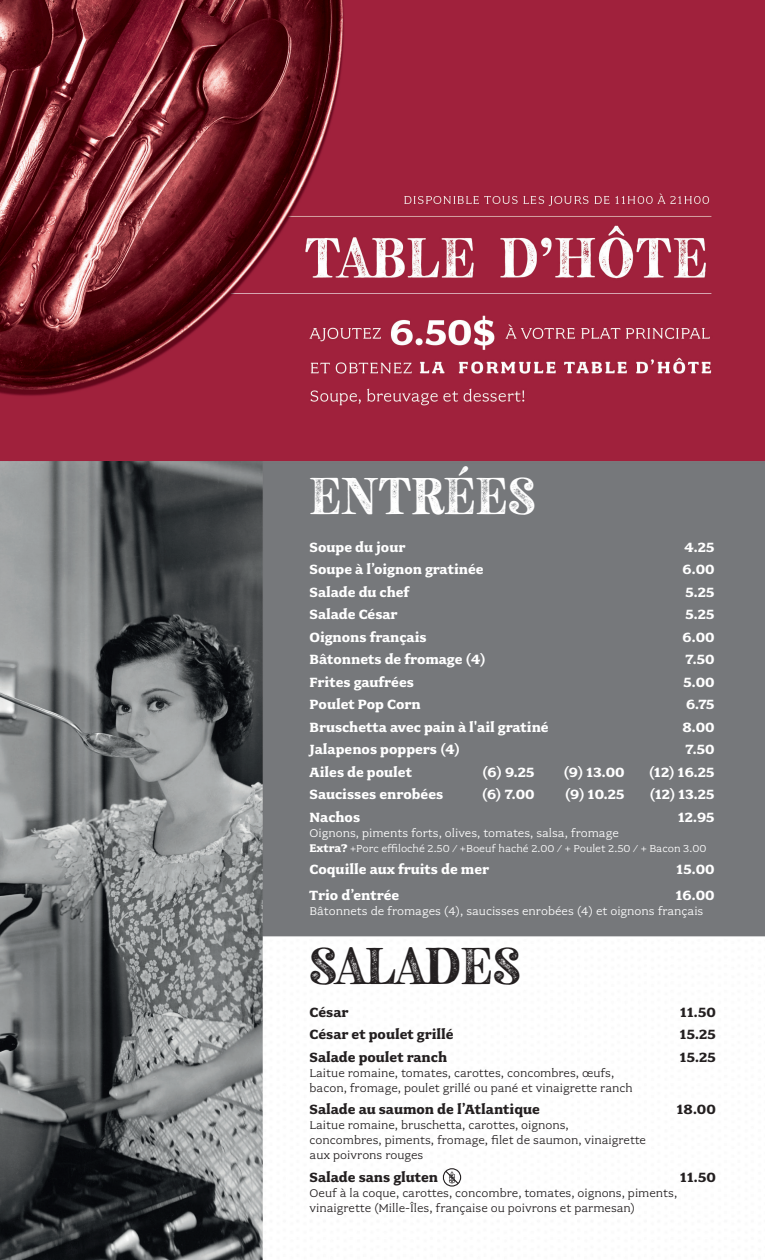
<style>
.page{position:relative;width:765px;height:1260px;background:#fff}
.page>*{position:absolute;margin:0;border:0;box-sizing:border-box;transform-origin:0 0}
.t1{font:45px "Neato Serif Rough";color:#fff}
.t2{font:45px "Neato Serif Rough";color:#231f20}
.t3{font:700 15px "Fairplex Wide OT";color:#fff}
.t4{font:700 15px "Fairplex Wide OT";color:#231f20}
.t5{font:12.5px/15px "Fairplex Wide OT";color:#231f20}
.t6{font:12.5px "Fairplex Wide OT";color:#fff}
.t7{font:11.25px "Fairplex Wide OT";color:#fff}
.s1{font-weight:700;font-size:12.5px}
</style>
<div class="page">
<img style="left:0;top:0;width:765px;height:1260px">
<svg style="left:442px;top:1168px;width:19px;height:19px"></svg>
<h1 class="t1" style="left:310px;top:466px;width:228px">ENTRÉES</h1>
<p class="t3" style="left:310px;top:538px;width:97px">Soupe du jour</p>
<p class="t3" style="left:685px;top:538px;width:32px">4.25</p>
<p class="t3" style="left:310px;top:561px;width:176px">Soupe à l’oignon gratinée</p>
<p class="t3" style="left:683px;top:561px;width:33px">6.00</p>
<p class="t3" style="left:310px;top:583px;width:101px">Salade du chef</p>
<p class="t3" style="left:686px;top:583px;width:31px">5.25</p>
<p class="t3" style="left:310px;top:606px;width:90px">Salade César</p>
<p class="t3" style="left:686px;top:606px;width:31px">5.25</p>
<p class="t3" style="left:310px;top:628px;width:119px">Oignons français</p>
<p class="t3" style="left:683px;top:628px;width:33px">6.00</p>
<p class="t3" style="left:310px;top:651px;width:178px">Bâtonnets de fromage (4)</p>
<p class="t3" style="left:686px;top:651px;width:30px">7.50</p>
<p class="t3" style="left:310px;top:673px;width:106px">Frites gaufrées</p>
<p class="t3" style="left:683px;top:673px;width:33px">5.00</p>
<p class="t3" style="left:310px;top:696px;width:113px">Poulet Pop Corn</p>
<p class="t3" style="left:686px;top:696px;width:30px">6.75</p>
<p class="t3" style="left:310px;top:718px;width:241px">Bruschetta avec pain à l'ail gratiné</p>
<p class="t3" style="left:682px;top:718px;width:34px">8.00</p>
<p class="t3" style="left:310px;top:741px;width:152px">Jalapenos poppers (4)</p>
<p class="t3" style="left:686px;top:741px;width:30px">7.50</p>
<p class="t3" style="left:310px;top:763px;width:104px">Ailes de poulet</p>
<p class="t3" style="left:482px;top:763px;width:54px">(6) 9.25</p>
<p class="t3" style="left:563px;top:763px;width:63px">(9) 13.00</p>
<p class="t3" style="left:649px;top:763px;width:67px">(12) 16.25</p>
<p class="t3" style="left:310px;top:786px;width:135px">Saucisses enrobées</p>
<p class="t3" style="left:482px;top:786px;width:54px">(6) 7.00</p>
<p class="t3" style="left:565px;top:786px;width:61px">(9) 10.25</p>
<p class="t3" style="left:650px;top:786px;width:66px">(12) 13.25</p>
<p class="t3" style="left:310px;top:808px;width:52px">Nachos</p>
<p class="t3" style="left:678px;top:808px;width:38px">12.95</p>
<p class="t6" style="left:310px;top:826px;width:311px">Oignons, piments forts, olives, tomates, salsa, fromage</p>
<p class="t7" style="left:310px;top:842px;width:398px"><span class="s1">Extra?</span> +Porc effiloché 2.50 / +Boeuf haché 2.00 / + Poulet 2.50 / + Bacon 3.00</p>
<p class="t3" style="left:310px;top:861px;width:181px">Coquille aux fruits de mer</p>
<p class="t3" style="left:677px;top:861px;width:39px">15.00</p>
<p class="t3" style="left:310px;top:887px;width:91px">Trio d’entrée</p>
<p class="t3" style="left:676px;top:887px;width:40px">16.00</p>
<p class="t6" style="left:310px;top:904px;width:395px">Bâtonnets de fromages (4), saucisses enrobées (4) et oignons français</p>
<h1 class="t2" style="left:310px;top:936px;width:213px">SALADES</h1>
<p class="t4" style="left:310px;top:1004px;width:40px">César</p>
<p class="t4" style="left:680px;top:1004px;width:37px">11.50</p>
<p class="t4" style="left:310px;top:1026px;width:146px">César et poulet grillé</p>
<p class="t4" style="left:680px;top:1026px;width:37px">15.25</p>
<p class="t4" style="left:310px;top:1049px;width:139px">Salade poulet ranch</p>
<p class="t4" style="left:680px;top:1049px;width:37px">15.25</p>
<p class="t5" style="left:310px;top:1065px;width:324px">Laitue romaine, tomates, carottes, concombres, œufs, bacon, fromage, poulet grillé ou pané et vinaigrette ranch</p>
<p class="t4" style="left:310px;top:1101px;width:232px">Salade au saumon de l’Atlantique</p>
<p class="t4" style="left:677px;top:1101px;width:41px">18.00</p>
<p class="t5" style="left:310px;top:1118px;width:338px">Laitue romaine, bruschetta, carottes, oignons,<br>concombres, piments, fromage, filet de saumon, vinaigrette aux poivrons rouges</p>
<p class="t4" style="left:310px;top:1169px;width:130px">Salade sans gluten</p>
<p class="t4" style="left:680px;top:1169px;width:37px">11.50</p>
<p class="t5" style="left:310px;top:1185px;width:369px">Oeuf à la coque, carottes, concombre, tomates, oignons, piments, vinaigrette (Mille-Îles, française ou poivrons et parmesan)</p>
</div>
